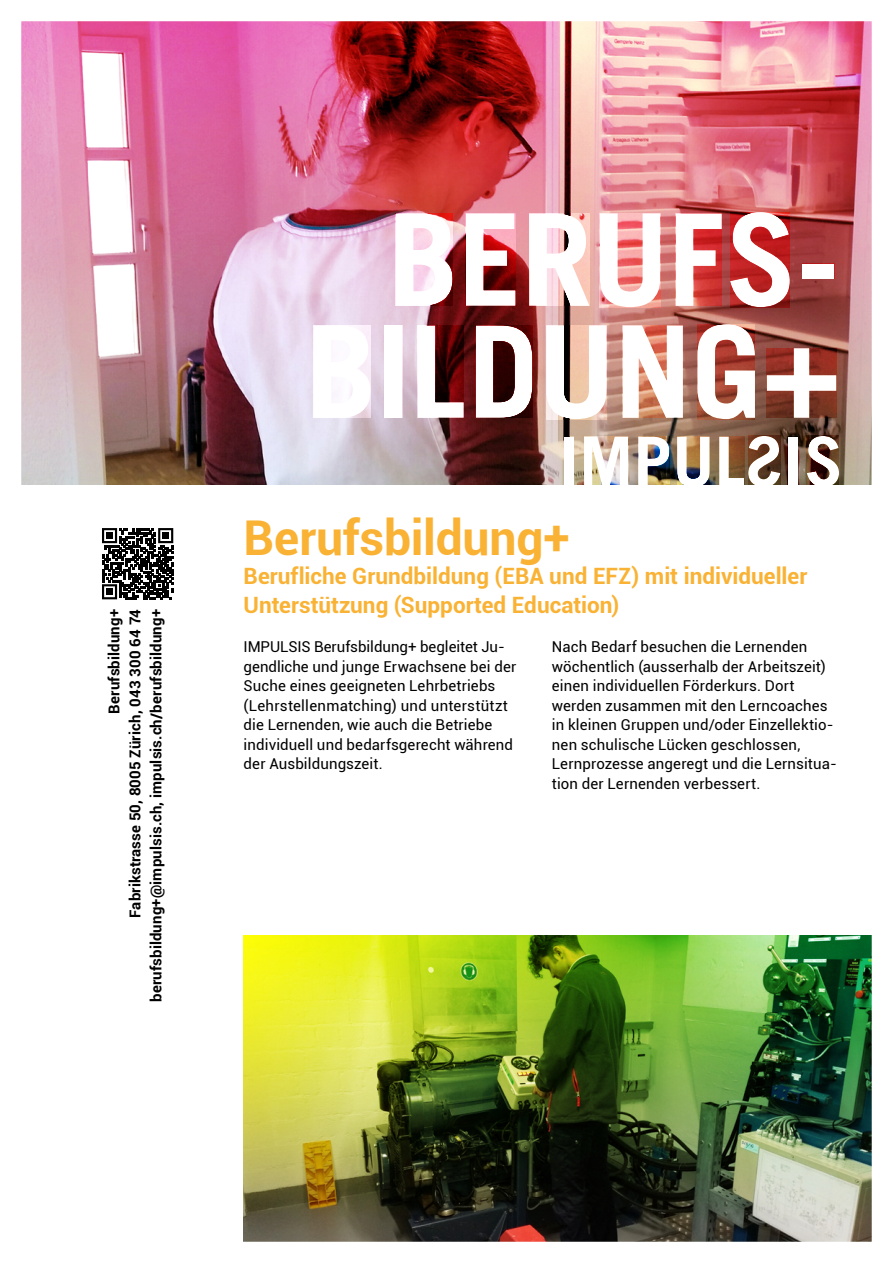
<style>
.page{position:relative;width:893px;height:1263px;background:#fff}
.page>*{position:absolute;margin:0;border:0;box-sizing:border-box;transform-origin:0 0}
.t1{font:700 48px "Roboto";letter-spacing:-.005em;color:#f9b234}
.t2{font:700 22.5px/29.2px "Roboto";color:#f9b234}
.t3{font:15px/19.5px "Roboto";letter-spacing:.01em;color:#000}
.t4{font:700 15px/21px "Roboto";letter-spacing:.01em;color:#000;text-align:right}
</style>
<div class="page">
<img style="left:22px;top:22px;width:849px;height:463px">
<img style="left:244px;top:935px;width:627px;height:306px">
<svg style="left:102px;top:528px;width:71px;height:71px"></svg>
<div style="left:106px;top:532px;width:7px;height:7px;background:#000"></div>
<div style="left:162px;top:532px;width:7px;height:7px;background:#000"></div>
<div style="left:106px;top:588px;width:7px;height:7px;background:#000"></div>
<div style="left:564px;top:437px;width:10px;height:49px;background:#fff"></div>
<svg style="left:584px;top:437px;width:44px;height:48px"></svg>
<svg style="left:638px;top:437px;width:31px;height:48px"></svg>
<svg style="left:677px;top:437px;width:33px;height:48px"></svg>
<svg style="left:807px;top:436px;width:32px;height:49px"></svg>
<div style="left:788px;top:437px;width:9px;height:49px;background:#fff"></div>
<svg style="left:719px;top:436px;width:61px;height:49px"></svg>
<svg style="left:396px;top:213px;width:57px;height:93px"></svg>
<svg style="left:466px;top:213px;width:50px;height:93px"></svg>
<svg style="left:529px;top:213px;width:60px;height:93px"></svg>
<svg style="left:600px;top:213px;width:60px;height:94px"></svg>
<svg style="left:676px;top:213px;width:46px;height:93px"></svg>
<svg style="left:730px;top:212px;width:60px;height:95px"></svg>
<div style="left:803px;top:264px;width:31px;height:14px;background:#fff"></div>
<svg style="left:314px;top:325px;width:56px;height:93px"></svg>
<div style="left:384px;top:325px;width:18px;height:93px;background:#fff"></div>
<svg style="left:418px;top:325px;width:46px;height:93px"></svg>
<svg style="left:476px;top:325px;width:56px;height:93px"></svg>
<svg style="left:546px;top:325px;width:61px;height:94px"></svg>
<svg style="left:623px;top:325px;width:60px;height:93px"></svg>
<svg style="left:697px;top:324px;width:58px;height:95px"></svg>
<svg style="left:767px;top:348px;width:69px;height:70px"></svg>
<p class="t4" style="left:103px;top:1002px;width:394px;rotate:-90deg">Berufsbildung+<br>Fabrikstrasse 50, 8005 Zürich, 043 300 64 74 berufsbildung+@impulsis.ch, impulsis.ch/berufsbildung+</p>
<h1 class="t1" style="left:244px;top:504px;width:328px">Berufsbildung+</h1>
<h2 class="t2" style="left:244px;top:561px;width:565px">Berufliche Grundbildung (EBA und EFZ) mit individueller<br>Unterstützung (Supported Education)</h2>
<p class="t3" style="left:244px;top:637px;width:274px">IMPULSIS Berufsbildung+ begleitet Ju&shy;gendliche und junge Erwachsene bei der Suche eines geeigneten Lehrbetriebs (Lehrstellenmatching) und unterstützt die Lernenden, wie auch die Betriebe individuell und bedarfsgerecht während der Ausbildungszeit.</p>
<p class="t3" style="left:552px;top:637px;width:286px">Nach Bedarf besuchen die Lernenden wöchentlich (ausserhalb der Arbeitszeit) einen individuellen Förderkurs. Dort werden zusammen mit den Lerncoaches in kleinen Gruppen und/oder Einzellektio&shy;nen schulische Lücken geschlossen, Lernprozesse angeregt und die Lernsitua&shy;tion der Lernenden verbessert.</p>
</div>
